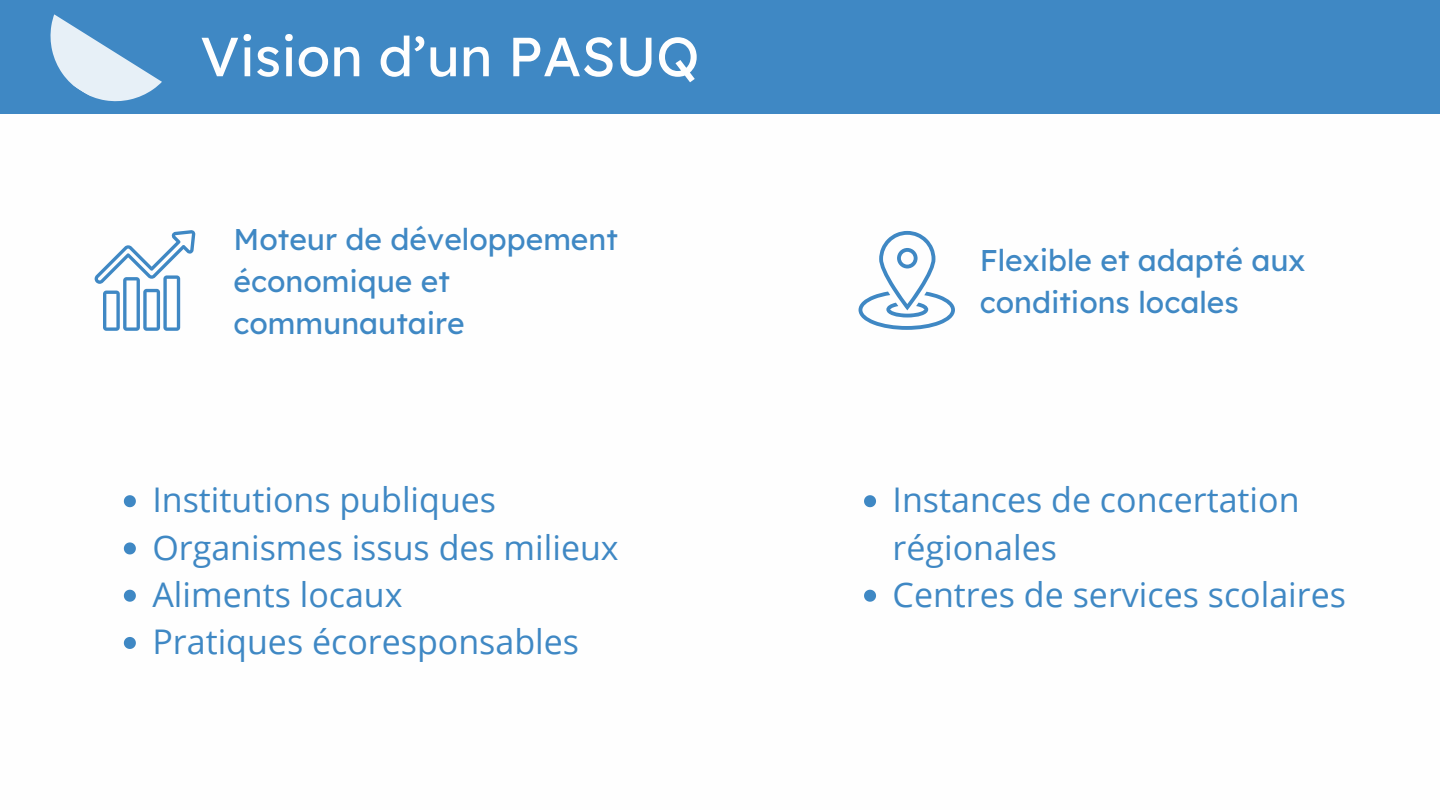
<style>
.page{position:relative;width:1440px;height:810px;background:#fff}
.page>*{position:absolute;margin:0;border:0;box-sizing:border-box;transform-origin:0 0}
.t1{font:55px "Lexend Deca";color:#fefefe}
.t2{font:34px/47.2px "Open Sans";color:#3f88c4}
.t3{font:30px/42px "Lexend Deca";color:#3f88c4}
</style>
<div class="page">
<div style="left:0;top:0;width:1440px;height:114px;background:#3f88c4"></div>
<svg style="left:50px;top:14px;width:112px;height:88px"></svg>
<svg style="left:95px;top:230px;width:100px;height:100px"></svg>
<svg style="left:124px;top:495px;width:12px;height:12px"></svg>
<svg style="left:124px;top:542px;width:12px;height:12px"></svg>
<svg style="left:124px;top:590px;width:12px;height:12px"></svg>
<svg style="left:124px;top:637px;width:12px;height:12px"></svg>
<svg style="left:859px;top:231px;width:96px;height:99px"></svg>
<svg style="left:864px;top:495px;width:12px;height:12px"></svg>
<svg style="left:864px;top:590px;width:12px;height:12px"></svg>
<h1 class="t1" style="left:200px;top:21px;width:501px">Vision d’un PASUQ</h1>
<p class="t3" style="left:233px;top:217px;width:386px">Moteur de développement économique et communautaire</p>
<p class="t2" style="left:152px;top:476px;width:345px">Institutions publiques</p>
<p class="t2" style="left:152px;top:523px;width:468px">Organismes issus des milieux</p>
<p class="t2" style="left:152px;top:570px;width:252px">Aliments locaux</p>
<p class="t2" style="left:152px;top:617px;width:428px">Pratiques écoresponsables</p>
<h2 class="t3" style="left:980px;top:238px;width:327px">Flexible et adapté aux conditions locales</h2>
<h2 class="t2" style="left:893px;top:476px;width:408px">Instances de concertation régionales</h2>
<h2 class="t2" style="left:893px;top:570px;width:455px">Centres de services scolaires</h2>
</div>
